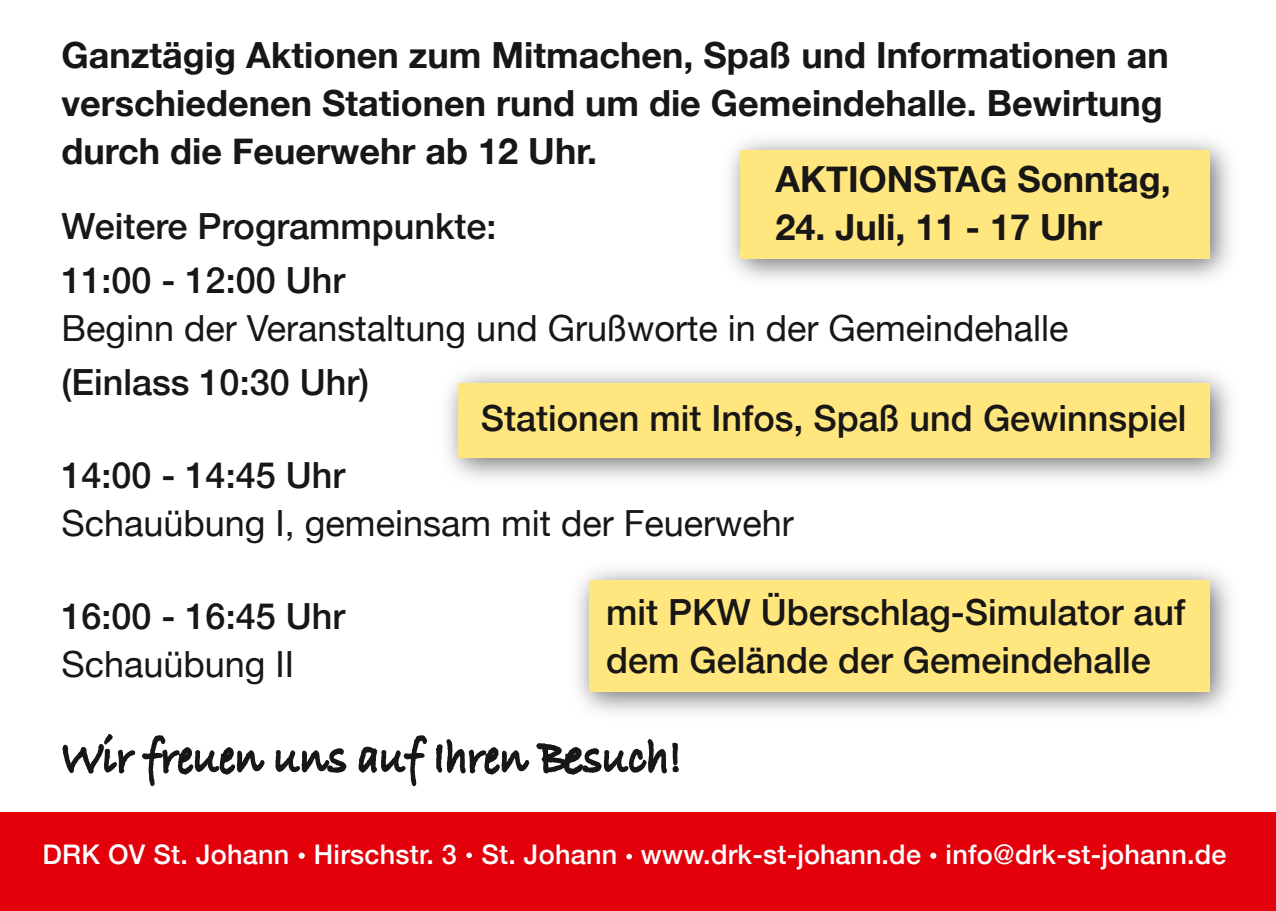
<style>
.page{position:relative;width:1276px;height:911px;background:#fff}
.page>*{position:absolute;margin:0;border:0;box-sizing:border-box;transform-origin:0 0}
.t1{font:500 36px/48px "Helvetica Neue";color:#181715}
.t2{font:700 36px/48px "Helvetica Neue";color:#181715}
.t3{font:36px "Helvetica Neue";color:#181715}
.t4{font:500 27px "Helvetica Neue";letter-spacing:.01em;color:#fff}
.s1{font-weight:700;font-size:30px}
.s2{font-size:30px}
.s3{font-weight:700}
</style>
<div class="page">
<div style="left:0;top:811px;width:1276px;height:99px;background:#e3000a"></div>
<svg style="left:62px;top:734px;width:203px;height:52px"></svg>
<svg style="left:275px;top:735px;width:152px;height:51px"></svg>
<svg style="left:435px;top:739px;width:244px;height:36px"></svg>
<div style="left:589px;top:580px;width:620px;height:111px;background:#ffe67f"></div>
<img style="left:729px;top:139px;width:502px;height:141px">
<div style="left:740px;top:151px;width:469px;height:108px;background:#ffe67f"></div>
<div style="left:458px;top:383px;width:751px;height:74px;background:#ffe67f"></div>
<p class="t2" style="left:62px;top:31px;width:1109px">Ganztägig Aktionen zum Mitmachen, Spaß und Informationen an verschiedenen Stationen rund um die Gemeindehalle. Bewirtung durch die Feuerwehr ab 12 Uhr.</p>
<p class="t2" style="left:775px;top:154px;width:397px">AKTIONSTAG Sonntag,</p>
<p class="t2" style="left:775px;top:202px;width:328px">24. Juli, 11 - 17 Uhr</p>
<p class="t1" style="left:62px;top:202px;width:436px">Weitere Programmpunkte:</p>
<p class="t1" style="left:62px;top:255px;width:285px">11:00 - 12:00 Uhr</p>
<p class="t3" style="left:62px;top:306px;width:1008px">Beginn der Veranstaltung und Grußworte in der Gemeindehalle</p>
<p class="t1" style="left:62px;top:357px;width:309px">(Einlass 10:30 Uhr)</p>
<p class="t1" style="left:481px;top:393px;width:707px">Stationen mit Infos, Spaß und Gewinnspiel</p>
<p class="t1" style="left:62px;top:450px;width:285px">14:00 - 14:45 Uhr</p>
<p class="t3" style="left:62px;top:501px;width:734px">Schauübung I, gemeinsam mit der Feuerwehr</p>
<p class="t1" style="left:62px;top:591px;width:285px">16:00 - 16:45 Uhr</p>
<p class="t3" style="left:62px;top:642px;width:234px">Schauübung II</p>
<p class="t1" style="left:606px;top:586px;width:581px">mit PKW Überschlag-Simulator auf dem Gelände der Gemeindehalle</p>
<p class="t4" style="left:43px;top:837px;width:1186px">DRK OV St. Johann <span class="s1">·</span> Hirschstr. 3 <span class="s2">·</span> St. Johann <span class="s3">·</span> www.drk-st-johann.de <span class="s1">·</span> info@drk-st-johann.de</p>
</div>
